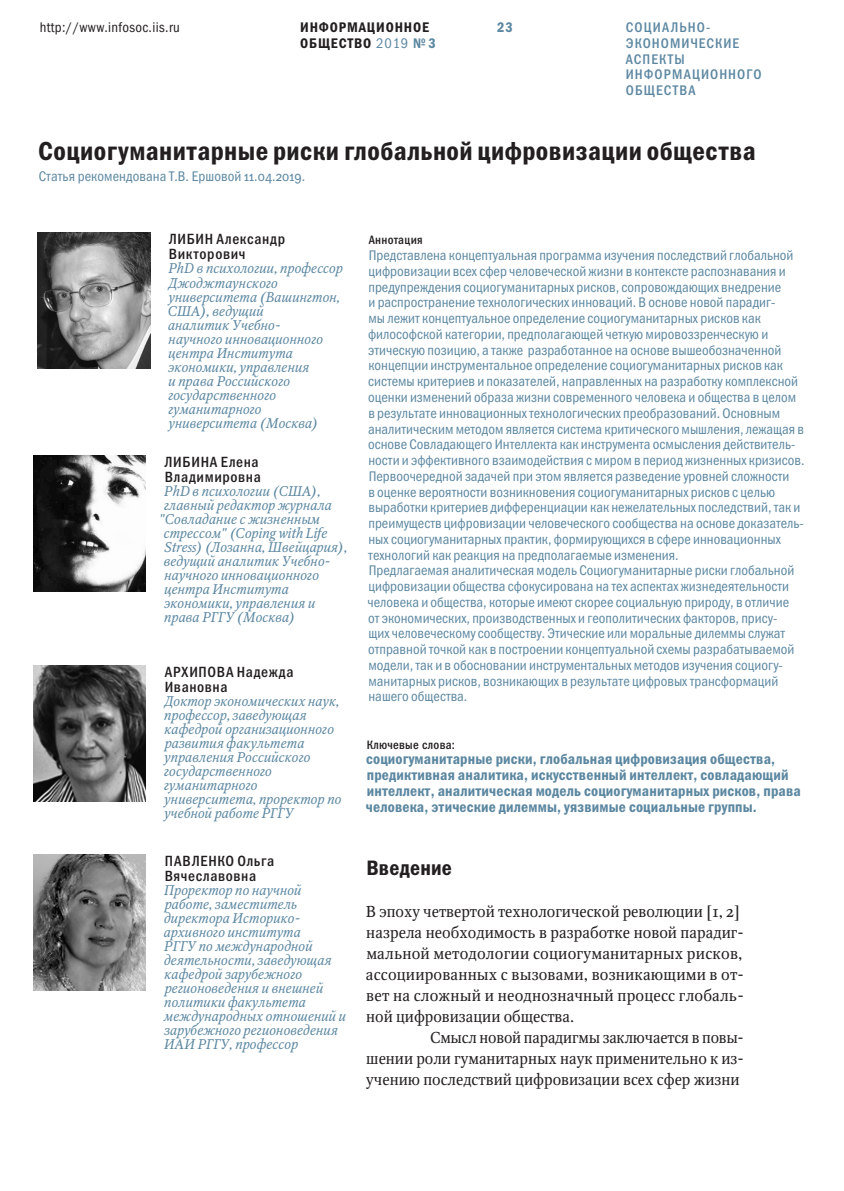
<style>
.page{position:relative;width:844px;height:1191px;background:#fff}
.page>*{position:absolute;margin:0;border:0;box-sizing:border-box;transform-origin:0 0}
.t1{font:26.25px "Franklin Gothic Demi Cond ITC";letter-spacing:.015em;color:#231f20}
.t2{font:21px "Franklin Gothic Demi Cond ITC";letter-spacing:.01em;color:#231f20}
.t3{font:15.75px "Octava";color:#231f20}
.t4{font:14.88px/15.8px "Franklin Gothic Demi Cond ITC";letter-spacing:.01em;color:#5c87a1}
.t5{font:14.88px/15.8px "Franklin Gothic Medi Cond ITC";letter-spacing:.045em;color:#231f20}
.t6{font:14px/15.8px "Franklin Gothic Book Cond ITC";color:#5c87a1}
.t7{font:italic 14px/14px "Octava";color:#5c87a1}
.t8{font:14px/15.8px "Franklin Gothic Medi Cond ITC";letter-spacing:.075em;color:#5c87a1}
.t9{font:14px/15.8px "Franklin Gothic Demi Cond ITC";letter-spacing:.06em;color:#231f20}
.t10{font:14px "Franklin Gothic Book Cond ITC";letter-spacing:.025em;color:#231f20}
.t11{font:14px "Franklin Gothic Demi Cond ITC";color:#5c87a1}
.t12{font:12.25px "Franklin Gothic Medi Cond ITC";letter-spacing:.025em;color:#231f20}
.s1{font-family:"Franklin Gothic Book Cond ITC";color:#5c87a1}
.s2{color:#5c87a1}
</style>
<div class="page">
<img style="left:38px;top:233px;width:112px;height:135px">
<img style="left:34px;top:455px;width:112px;height:136px">
<img style="left:34px;top:665px;width:112px;height:136px">
<img style="left:34px;top:854px;width:112px;height:136px">
<p class="t10" style="left:40px;top:19px;width:141px">http://www.infosoc.iis.ru</p>
<p class="t11" style="left:497px;top:19px;width:17px">23</p>
<p class="t9" style="left:300px;top:19px;width:137px">ИНФОРМАЦИОННОЕ<br>ОБЩЕСТВО <span class="s1">2019</span> <span class="s2">№ 3</span></p>
<p class="t8" style="left:625px;top:19px;width:137px">СОЦИАЛЬНО-<br>ЭКОНОМИЧЕСКИЕ<br>АСПЕКТЫ<br>ИНФОРМАЦИОННОГО<br>ОБЩЕСТВА</p>
<h1 class="t1" style="left:38px;top:136px;width:718px">Социогуманитарные риски глобальной цифровизации общества</h1>
<p class="t6" style="left:39px;top:169px;width:268px">Статья рекомендована Т.В. Ершовой 11.04.2019.</p>
<p class="t5" style="left:169px;top:231px;width:118px">ЛИБИН Александр<br>Викторович</p>
<p class="t7" style="left:167px;top:262px;width:177px">PhD в психологии, профессор<br>Джоджтаунского университета (Вашингтон,<br>США), ведущий<br>аналитик Учебно-<br>научного инновационного центра Института экономики, управления<br>и права Российского государственного гуманитарного университета (Москва)</p>
<p class="t5" style="left:164px;top:454px;width:98px">ЛИБИНА Елена<br>Владимировна</p>
<p class="t7" style="left:164px;top:484px;width:158px">PhD в психологии (США),</p>
<p class="t7" style="left:164px;top:498px;width:169px">главный редактор журнала</p>
<p class="t7" style="left:159px;top:512px;width:162px">"Совладание с жизненным</p>
<p class="t7" style="left:163px;top:526px;width:165px">стрессом" (Coping with Life</p>
<p class="t7" style="left:164px;top:540px;width:184px">Stress) (Лозанна, Швейцария),</p>
<p class="t7" style="left:163px;top:554px;width:168px">ведущий аналитик Учебно-</p>
<p class="t7" style="left:164px;top:568px;width:156px">научного инновационного</p>
<p class="t7" style="left:164px;top:582px;width:126px">центра Института</p>
<p class="t7" style="left:164px;top:596px;width:152px">экономики, управления и</p>
<p class="t7" style="left:164px;top:610px;width:132px">права РГГУ (Москва)</p>
<p class="t5" style="left:165px;top:664px;width:130px">АРХИПОВА Надежда<br>Ивановна</p>
<p class="t7" style="left:164px;top:694px;width:179px">Доктор экономических наук, профессор, заведующая кафедрой организационного развития факультета управления Российского государственного гуманитарного университета, проректор по учебной работе РГГУ</p>
<p class="t5" style="left:165px;top:853px;width:111px">ПАВЛЕНКО Ольга<br>Вячеславовна</p>
<p class="t7" style="left:163px;top:883px;width:184px">Проректор по научной работе, заместитель директора Историко&shy;архивного института<br>РГГУ по международной деятельности, заведующая кафедрой зарубежного регионоведения и внешней политики факультета международных отношений и зарубежного регионоведения<br>ИАИ РГГУ, профессор</p>
<p class="t12" style="left:368px;top:233px;width:55px">Аннотация</p>
<p class="t6" style="left:367px;top:248px;width:438px">Представлена концептуальная программа изучения последствий глобальной цифровизации всех сфер человеческой жизни в контексте распознавания и предупреждения социогуманитарных рисков, сопровождающих внедрение<br>и распространение технологических инноваций. В основе новой парадиг-<br>мы лежит концептуальное определение социогуманитарных рисков как философской категории, предполагающей четкую мировоззренческую и этическую позицию, а также разработанное на основе вышеобозначенной концепции инструментальное определение социогуманитарных рисков как системы критериев и показателей, направленных на разработку комплексной оценки изменений образа жизни современного человека и общества в целом в результате инновационных технологических преобразований. Основным аналитическим методом является система критического мышления, лежащая в основе Совладающего Интеллекта как инструмента осмысления действитель&shy;ности и эффективного взаимодействия с миром в период жизненных кризисов.<br>Первоочередной задачей при этом является разведение уровней сложности<br>в оценке вероятности возникновения социогуманитарных рисков с целью выработки критериев дифференциации как нежелательных последствий, так и преимуществ цифровизации человеческого сообщества на основе доказатель&shy;ных социогуманитарных практик, формирующихся в сфере инновационных технологий как реакция на предполагаемые изменения.<br>Предлагаемая аналитическая модель Социогуманитарные риски глобальной цифровизации общества сфокусирована на тех аспектах жизнедеятельности человека и общества, которые имеют скорее социальную природу, в отличие<br>от экономических, производственных и геополитических факторов, прису-<br>щих человеческому сообществу. Этические или моральные дилеммы служат отправной точкой как в построении концептуальной схемы разрабатываемой модели, так и в обосновании инструментальных методов изучения социогу&shy;манитарных рисков, возникающих в результате цифровых трансформаций нашего общества.</p>
<p class="t12" style="left:367px;top:737px;width:89px">Ключевые слова:</p>
<p class="t4" style="left:366px;top:751px;width:436px">социогуманитарные риски, глобальная цифровизация общества, предиктивная аналитика, искусственный интеллект, совладающий интеллект, аналитическая модель социогуманитарных рисков, права человека, этические дилеммы, уязвимые социальные группы.</p>
<h2 class="t2" style="left:366px;top:855px;width:87px">Введение</h2>
<p class="t3" style="left:366px;top:901px;width:375px">В эпоху четвертой технологической революции [1, 2]</p>
<p class="t3" style="left:366px;top:922px;width:379px">назрела необходимость в разработке новой парадиг-</p>
<p class="t3" style="left:366px;top:943px;width:377px">мальной методологии социогуманитарных рисков,</p>
<p class="t3" style="left:366px;top:964px;width:379px">ассоциированных с вызовами, возникающими в от-</p>
<p class="t3" style="left:366px;top:985px;width:379px">вет на сложный и неоднозначный процесс глобаль-</p>
<p class="t3" style="left:366px;top:1006px;width:209px">ной цифровизации общества.</p>
<p class="t3" style="left:430px;top:1027px;width:315px">Смысл новой парадигмы заключается в повы-</p>
<p class="t3" style="left:366px;top:1048px;width:379px">шении роли гуманитарных наук применительно к из-</p>
<p class="t3" style="left:366px;top:1069px;width:375px">учению последствий цифровизации всех сфер жизни</p>
</div>
